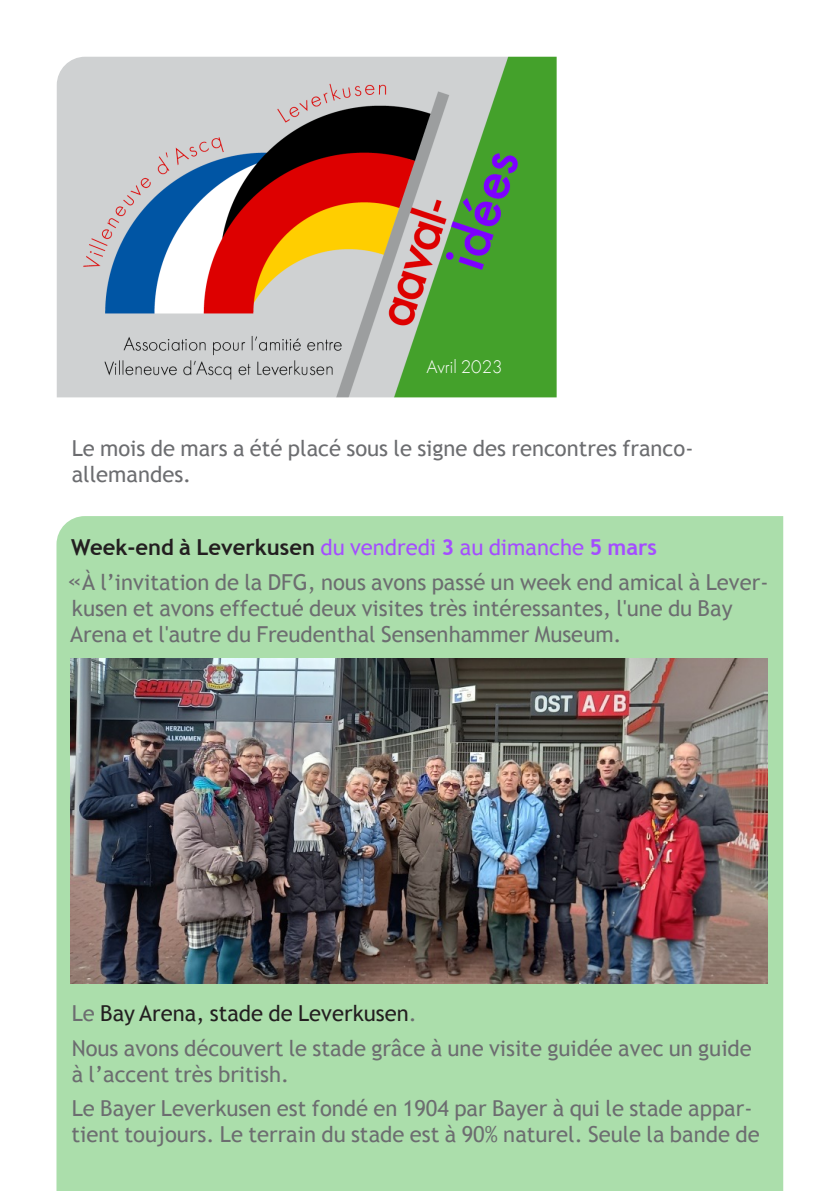
<style>
.page{position:relative;width:840px;height:1191px;background:#fff}
.page>*{position:absolute;margin:0;border:0;box-sizing:border-box;transform-origin:0 0}
.t1{font:22px/26px "Trebuchet MS";color:#6c6d70}
.t2{font:22px "Trebuchet MS";color:#a44dff}
.t3{font:22px "Trebuchet MS";color:#231f20}
.t4{font:300 19.2px "Futura T";color:#fff}
.s1{font-weight:700;color:#231f20}
.s2{font-weight:700}
.s3{font-size:28px}
.s4{color:#6c6d70}
</style>
<div class="page">
<div style="left:56px;top:516px;width:726px;height:675px;background:#abdeab"></div>
<img style="left:57px;top:57px;width:499px;height:340px">
<img style="left:71px;top:658px;width:696px;height:325px">
<p class="t4" style="left:426px;top:355px;width:78px">Avril 2023</p>
<p class="t1" style="left:72px;top:435px;width:623px">Le mois de mars a été placé sous le signe des rencontres franco&shy;allemandes.</p>
<p class="t2" style="left:71px;top:534px;width:587px"><span class="s1">Week-end à Leverkusen</span> du vendredi <span class="s2">3</span> au dimanche <span class="s2">5 mars</span></p>
<p class="t1" style="left:67px;top:569px;width:702px"><span class="s3">«</span>À l’invitation de la DFG, nous avons passé un week end amical à Lever&shy;kusen et avons effectué deux visites très intéressantes, l'une du Bay<br>Arena et l'autre du Freudenthal Sensenhammer Museum.</p>
<p class="t3" style="left:72px;top:1000px;width:346px"><span class="s4">Le</span> Bay Arena, stade de Leverkusen<span class="s4">.</span></p>
<p class="t1" style="left:72px;top:1035px;width:681px">Nous avons découvert le stade grâce à une visite guidée avec un guide à l’accent très british.</p>
<p class="t1" style="left:71px;top:1095px;width:689px">Le Bayer Leverkusen est fondé en 1904 par Bayer à qui le stade appar&shy;tient toujours. Le terrain du stade est à 90% naturel. Seule la bande de</p>
</div>
